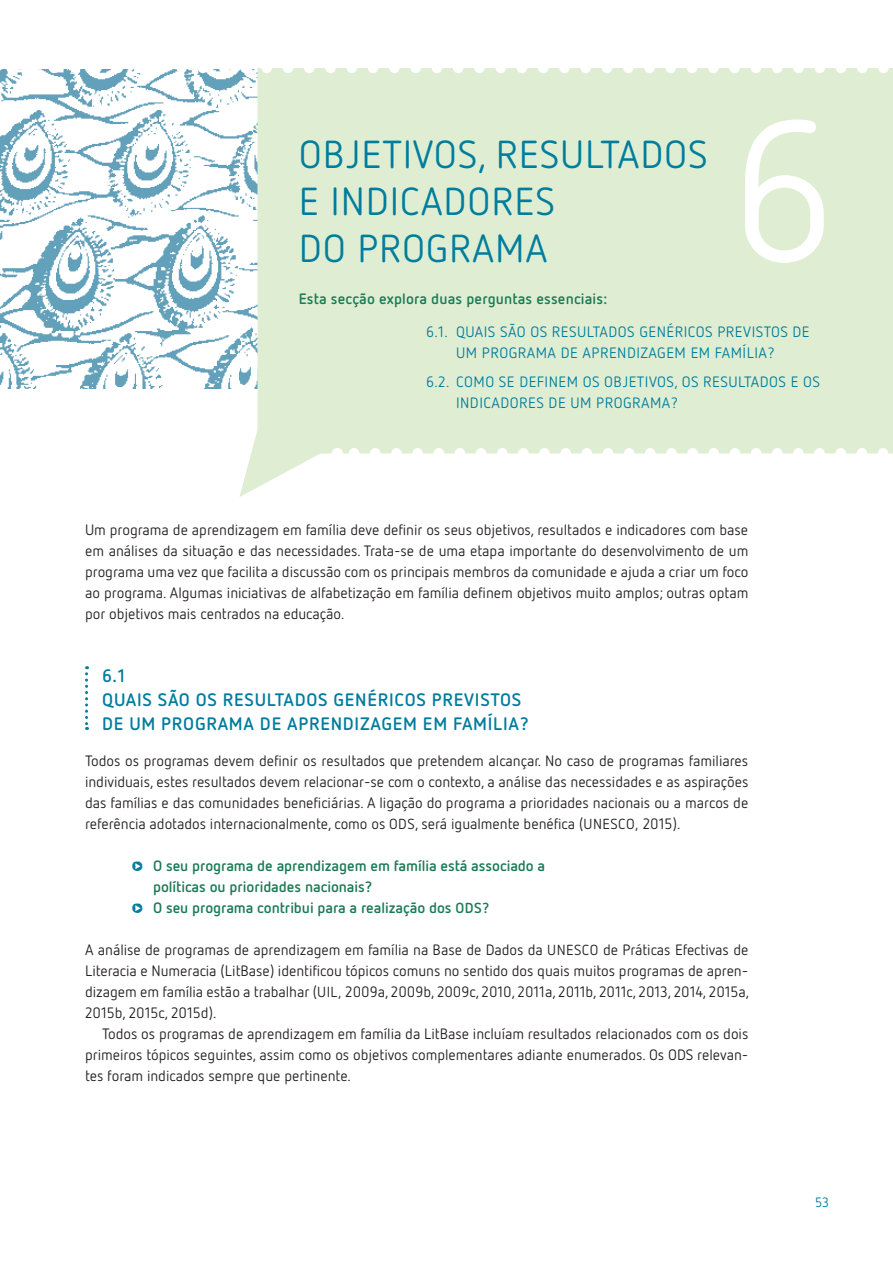
<style>
.page{position:relative;width:893px;height:1263px;background:#fff}
.page>*{position:absolute;margin:0;border:0;box-sizing:border-box;transform-origin:0 0}
.t1{font:198.9px "Netto OT";color:#fff}
.t2{font:39px/46.8px "Netto OT";letter-spacing:.02em;color:#007c9d}
.t3{font:700 18px/24px "Netto OT";letter-spacing:.04em;color:#007c9d}
.t4{font:15px/21px "Netto OT";letter-spacing:-.005em;color:#231f20;text-align:justify}
.t5{font:700 15px "Netto OT";letter-spacing:-.005em;color:#197a54}
.t6{font:15px/21px "Netto OT";letter-spacing:.03em;color:#007c9d;text-align:center}
.t7{font:13.5px "Netto OT";color:#007c9d}
.s1{font-size:14.55px}
.s2{font-family:"Kosmik OT Glyphs";font-weight:400;font-size:21px;color:#007c9d}
</style>
<div class="page">
<img style="left:0;top:73px;width:257px;height:316px">
<div style="left:257px;top:68px;width:636px;height:385px;background:#dfeed2"></div>
<svg style="left:0;top:68px;width:884px;height:5px"></svg>
<svg style="left:347px;top:448px;width:536px;height:6px"></svg>
<svg style="left:239px;top:427px;width:99px;height:70px"></svg>
<svg style="left:85px;top:666px;width:3px;height:64px"></svg>
<h2 class="t2" style="left:299px;top:130px;width:410px">OBJETIVOS, RESULTADOS<br>E INDICADORES</h2>
<h2 class="t2" style="left:299px;top:224px;width:250px">DO PROGRAMA</h2>
<p class="t5" style="left:299px;top:289px;width:310px">Esta secção explora duas perguntas essenciais:</p>
<h1 class="t1" style="left:730px;top:70px;width:108px">6</h1>
<p class="t6" style="left:426px;top:321px;width:385px">6.1. QUAIS SÃO OS RESULTADOS GENÉRICOS PREVISTOS DE<br>UM PROGRAMA DE APRENDIZAGEM EM FAMÍLIA?</p>
<p class="t6" style="left:456px;top:371px;width:365px;text-align:left;text-indent:-30px">6.2. COMO SE DEFINEM OS OBJETIVOS, OS RESULTADOS E OS<br>INDICADORES DE UM PROGRAMA?</p>
<p class="t4" style="left:85px;top:519px;width:665px">Um programa de aprendizagem em família deve definir os seus objetivos, resultados e indicadores com base em análises da situação e das necessidades. Trata-se de uma etapa importante do desenvolvimento de um programa uma vez que facilita a discussão com os principais membros da comunidade e ajuda a criar um foco ao programa. Algumas iniciativas de alfabetização em família definem objetivos muito amplos; outras optam por objetivos mais centrados na educação.</p>
<p class="t3" style="left:102px;top:663px;width:428px">6.1<br>QUAIS SÃO OS RESULTADOS GENÉRICOS PREVISTOS<br>DE UM PROGRAMA DE APRENDIZAGEM EM FAMÍLIA?</p>
<p class="t4" style="left:85px;top:750px;width:665px">Todos os programas devem definir os resultados que pretendem alcançar. No caso de programas familiares individuais, estes resultados devem relacionar-se com o contexto, a análise das necessidades e as aspirações das famílias e das comunidades beneficiárias. A ligação do programa a prioridades nacionais ou a marcos de referência adotados internacionalmente, como os <span class="s1">ODS</span>, será igualmente benéfica (<span class="s1">UNESCO,</span> 2015).</p>
<p class="t5" style="left:132px;top:856px;width:415px"><span class="s2">U</span> O seu programa de aprendizagem em família está associado a</p>
<p class="t5" style="left:153px;top:877px;width:221px">políticas ou prioridades nacionais?</p>
<p class="t5" style="left:132px;top:898px;width:359px"><span class="s2">U</span> O seu programa contribui para a realização dos <span class="s1">ODS?</span></p>
<p class="t4" style="left:85px;top:939px;width:666px">A análise de programas de aprendizagem em família na Base de Dados da <span class="s1">UNESCO</span> de Práticas Efectivas de Literacia e Numeracia (LitBase) identificou tópicos comuns no sentido dos quais muitos programas de apren&shy;dizagem em família estão a trabalhar (<span class="s1">UIL,</span> 2009a, 2009b, 2009c, 2010, 2011a, 2011b, 2011c, 2013, 2014, 2015a, 2015b, 2015c, 2015d).</p>
<p class="t4" style="left:85px;top:1023px;width:665px;text-indent:17px">Todos os programas de aprendizagem em família da LitBase incluíam resultados relacionados com os dois primeiros tópicos seguintes, assim como os objetivos complementares adiante enumerados. Os ODS relevan&shy;tes foram indicados sempre que pertinente.</p>
<p class="t7" style="left:815px;top:1194px;width:16px">53</p>
</div>
